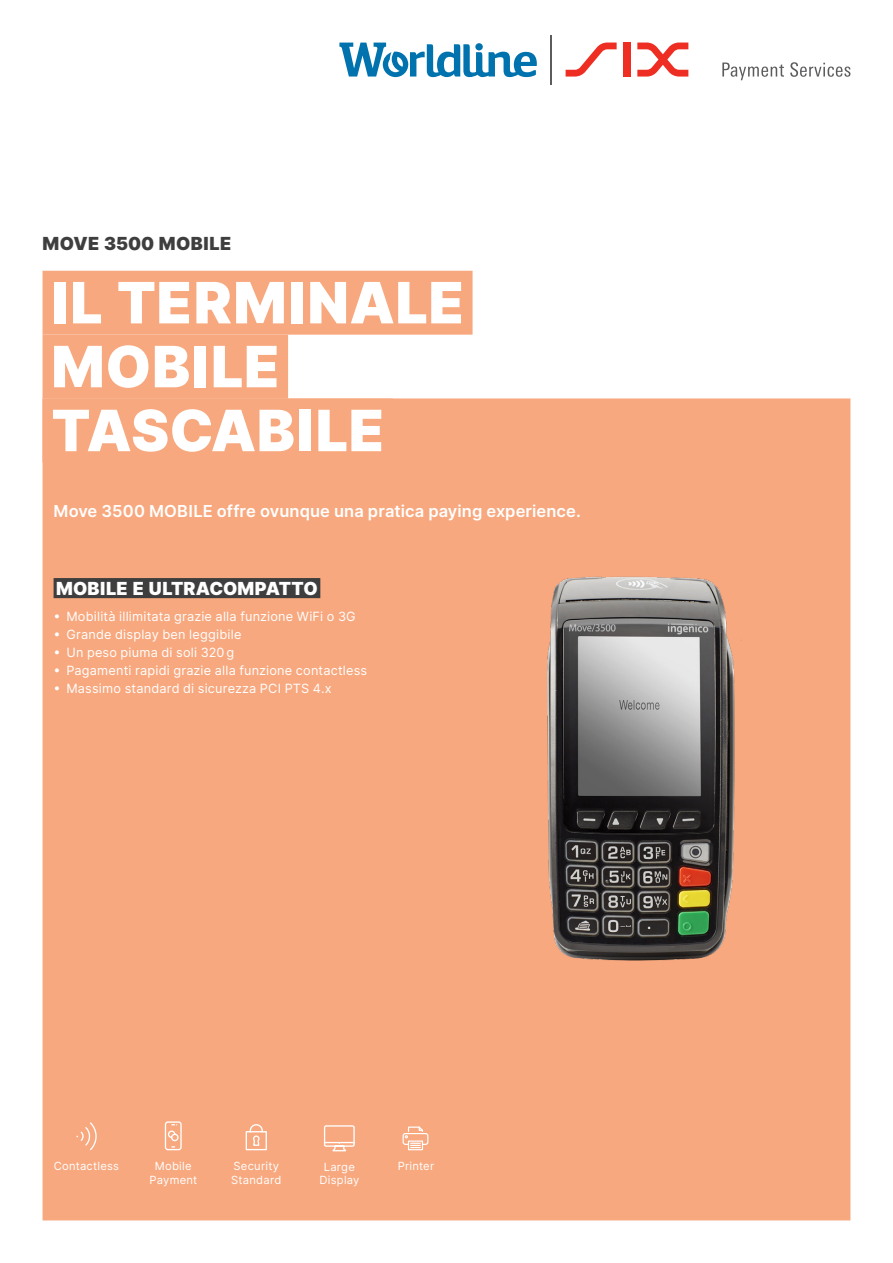
<style>
.page{position:relative;width:893px;height:1263px;background:#fff}
.page>*{position:absolute;margin:0;border:0;box-sizing:border-box;transform-origin:0 0}
.t1{font:900 57px/63.9px "Inter";letter-spacing:.015em;color:#fff}
.t2{font:900 18px "Inter";letter-spacing:.005em;color:#fff}
.t3{font:900 18px "Inter";letter-spacing:.015em;color:#3e3e3f}
.t4{font:600 16.5px "Inter";letter-spacing:.005em;color:#fff}
.t5{font:12.75px "Inter";letter-spacing:.015em;color:#fff}
.t6{font:11.25px/13.5px "Inter";letter-spacing:.02em;color:#fff;text-align:center}
</style>
<div class="page">
<div style="left:43px;top:398px;width:807px;height:822px;background:#f8a87e"></div>
<div style="left:43px;top:271px;width:430px;height:64px;background:#f8a87e"></div>
<div style="left:43px;top:335px;width:245px;height:64px;background:#f8a87e"></div>
<div style="left:43px;top:399px;width:350px;height:63px;background:#f8a87e"></div>
<svg style="left:339px;top:43px;width:198px;height:34px"></svg>
<svg style="left:566px;top:43px;width:51px;height:34px"></svg>
<div style="left:623px;top:43px;width:8px;height:34px;background:#ee2e22"></div>
<svg style="left:637px;top:43px;width:51px;height:34px"></svg>
<svg style="left:722px;top:62px;width:128px;height:18px"></svg>
<hr style="left:550px;top:35px;width:2px;height:49px;background:#5c5c5f">
<div style="left:54px;top:578px;width:266px;height:20px;background:#3e3e3f"></div>
<svg style="left:76px;top:1121px;width:21px;height:30px"></svg>
<svg style="left:402px;top:1126px;width:27px;height:25px"></svg>
<svg style="left:245px;top:1123px;width:23px;height:28px"></svg>
<svg style="left:164px;top:1121px;width:18px;height:30px"></svg>
<svg style="left:323px;top:1124px;width:32px;height:28px"></svg>
<img style="left:537px;top:566px;width:204px;height:401px">
<h2 class="t3" style="left:43px;top:231px;width:190px">MOVE 3500 MOBILE</h2>
<h1 class="t1" style="left:51px;top:269px;width:414px">IL TERMINALE<br>MOBILE<br>TASCABILE</h1>
<p class="t4" style="left:54px;top:499px;width:529px">Move 3500 MOBILE offre ovunque una pratica paying experience.</p>
<h2 class="t2" style="left:56px;top:575px;width:263px">MOBILE E ULTRACOMPATTO</h2>
<p class="t5" style="left:54px;top:607px;width:304px">• Mobilità illimitata grazie alla funzione WiFi o 3G</p>
<p class="t5" style="left:54px;top:625px;width:189px">• Grande display ben leggibile</p>
<p class="t5" style="left:54px;top:643px;width:182px">• Un peso piuma di soli 320 g</p>
<p class="t5" style="left:54px;top:661px;width:315px">• Pagamenti rapidi grazie alla funzione contactless</p>
<p class="t5" style="left:54px;top:679px;width:280px">• Massimo standard di sicurezza PCI PTS 4.x</p>
<p class="t6" style="left:54px;top:1159px;width:67px">Contactless</p>
<p class="t6" style="left:234px;top:1159px;width:47px">Security</p>
<p class="t6" style="left:398px;top:1159px;width:38px">Printer</p>
<p class="t6" style="left:231px;top:1173px;width:52px">Standard</p>
<p class="t6" style="left:150px;top:1159px;width:49px">Mobile<br>Payment</p>
<p class="t6" style="left:320px;top:1159px;width:42px">Large<br>Display</p>
</div>
